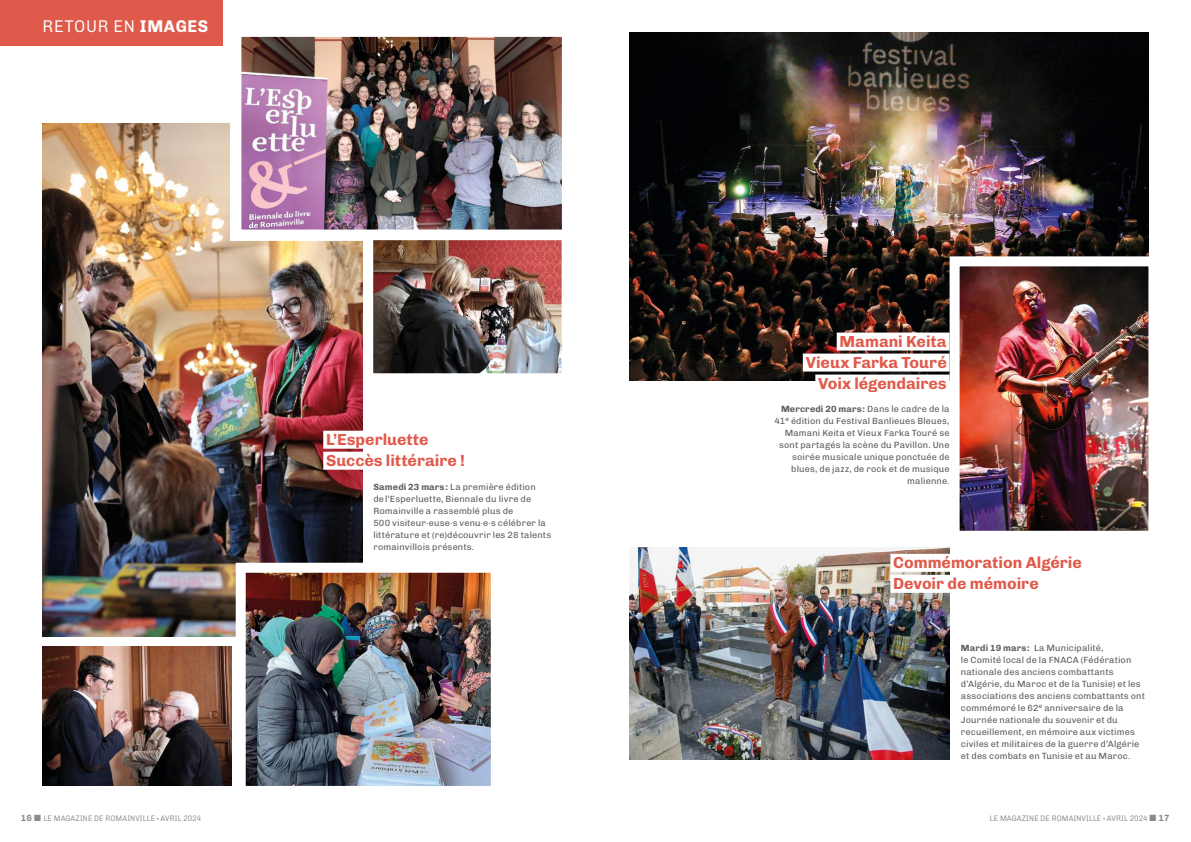
<style>
.page{position:relative;width:1191px;height:842px;background:#fff}
.page>*{position:absolute;margin:0;border:0;box-sizing:border-box;transform-origin:0 0}
.t1{font:300 17px "Chivo";letter-spacing:.04em;color:#fff;scale:.95 1}
.t2{font:700 16px/21px "Chivo";color:#e05a4b}
.t3{font:9px/12px "Chivo";letter-spacing:.015em;color:#5e5f60}
.t4{font:300 8px "Chivo";letter-spacing:.02em;color:#8a8a8d;scale:.9 1}
.s1{font-weight:700}
.s2{font-weight:700;font-size:9px}
.s3{font-weight:900}
</style>
<div class="page">
<div style="left:0;top:0;width:223px;height:45px;background:#e05a4b"></div>
<img style="left:43px;top:123px;width:319px;height:513px">
<img style="left:629px;top:33px;width:519px;height:347px">
<img style="left:960px;top:267px;width:187px;height:263px">
<div style="left:949px;top:256px;width:209px;height:285px;border:10px solid #fff"></div>
<img style="left:247px;top:574px;width:243px;height:211px">
<div style="left:236px;top:563px;width:265px;height:233px;border:10px solid #fff"></div>
<img style="left:43px;top:646px;width:188px;height:139px">
<img style="left:242px;top:38px;width:319px;height:191px">
<div style="left:230px;top:26px;width:343px;height:215px;border:11px solid #fff"></div>
<img style="left:629px;top:547px;width:320px;height:212px">
<div style="left:836px;top:333px;width:113px;height:18px;background:#fff"></div>
<div style="left:803px;top:354px;width:146px;height:18px;background:#fff"></div>
<div style="left:815px;top:375px;width:134px;height:18px;background:#fff"></div>
<div style="left:890px;top:554px;width:194px;height:18px;background:#fff"></div>
<div style="left:890px;top:575px;width:151px;height:18px;background:#fff"></div>
<div style="left:323px;top:431px;width:108px;height:18px;background:#fff"></div>
<div style="left:323px;top:452px;width:145px;height:18px;background:#fff"></div>
<img style="left:374px;top:241px;width:187px;height:132px">
<div style="left:365px;top:232px;width:205px;height:150px;border:8px solid #fff"></div>
<h1 class="t1" style="left:43px;top:14px;width:176px">RETOUR EN <span class="s1">IMAGES</span></h1>
<h2 class="t2" style="left:326px;top:428px;width:140px">L’Esperluette<br>Succès littéraire !</h2>
<p class="t3" style="left:373px;top:480px;width:179px"><span class="s1">Samedi 23 mars :</span> La première édition<br>de l’Esperluette, Biennale du livre de Romainville a rassemblé plus de<br>500 visiteur·euse·s venu·e·s célébrer la littérature et (re)découvrir les 28 talents romainvillois présents.</p>
<h2 class="t2" style="left:805px;top:330px;width:143px;text-align:right">Mamani Keita<br>Vieux Farka Touré<br>Voix légendaires</h2>
<p class="t3" style="left:774px;top:403px;width:176px;text-align:right"><span class="s1">Mercredi 20 mars :</span> Dans le cadre de la 41<sup>e</sup> édition du Festival Banlieues Bleues, Mamani Keita et Vieux Farka Touré se sont partagés la scène du Pavillon. Une soirée musicale unique ponctuée de blues, de jazz, de rock et de musique malienne.</p>
<h2 class="t2" style="left:893px;top:551px;width:190px">Commémoration Algérie<br>Devoir de mémoire</h2>
<p class="t3" style="left:961px;top:642px;width:185px"><span class="s1">Mardi 19 mars :</span> La Municipalité,<br>le Comité local de la FNACA (Fédération nationale des anciens combattants d’Algérie, du Maroc et de la Tunisie) et les associations des anciens combattants ont commémoré le 62<sup>e</sup> anniversaire de la Journée nationale du souvenir et du recueillement, en mémoire aux victimes civiles et militaires de la guerre d’Algérie et des combats en Tunisie et au Maroc.</p>
<p class="t4" style="left:21px;top:812px;width:202px"><span class="s2">16</span> ■ LE MAGAZINE DE ROMAINVILLE <span class="s3">·</span> AVRIL 2024</p>
<p class="t4" style="left:990px;top:812px;width:201px">LE MAGAZINE DE ROMAINVILLE <span class="s3">·</span> AVRIL 2024 ■ <span class="s2">17</span></p>
</div>
